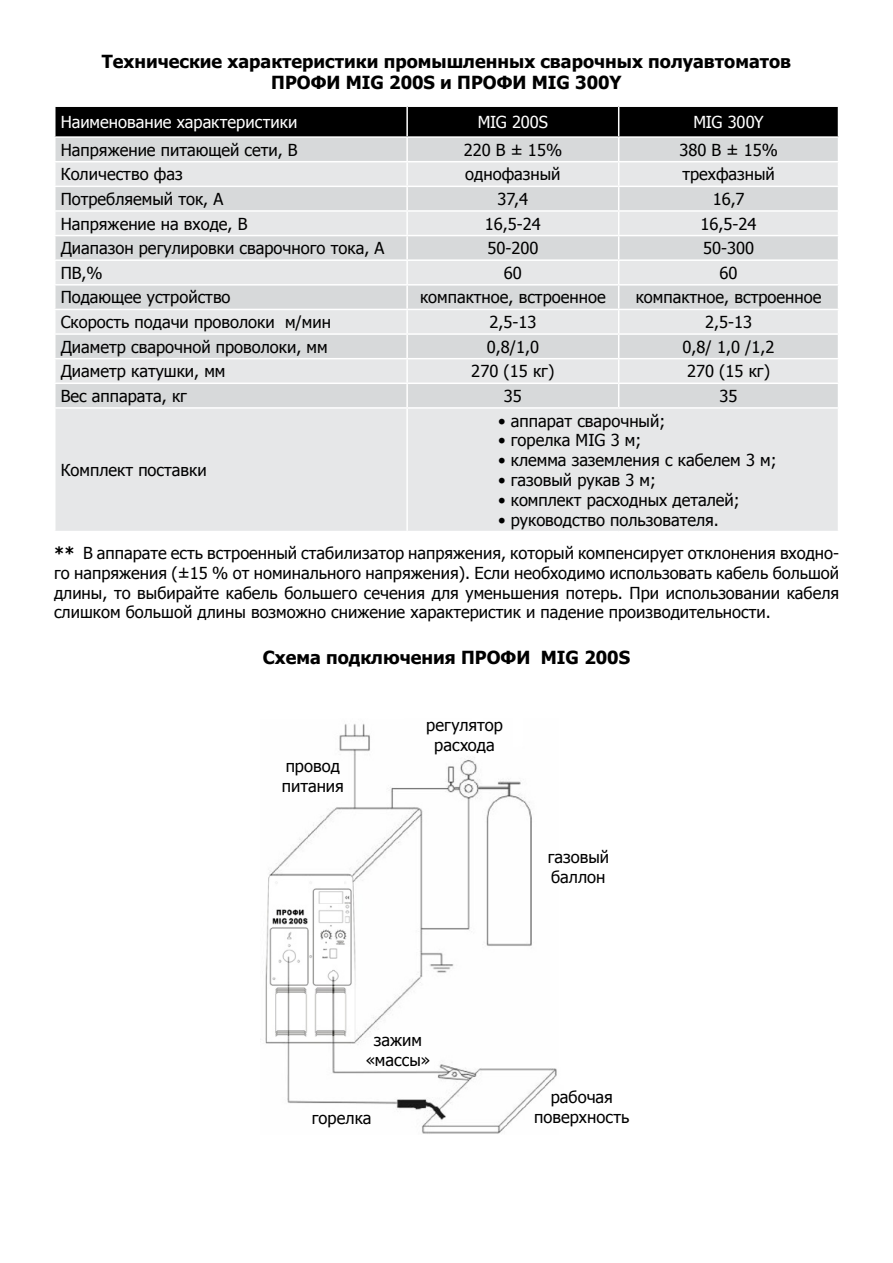
<style>
.page{position:relative;width:893px;height:1263px;background:#fff}
.page>*{position:absolute;margin:0;border:0;box-sizing:border-box;transform-origin:0 0}
.t1{font:700 18px/21.6px "Tahoma";color:#000;text-align:center}
.t2{font:16.5px/19.8px "Tahoma";color:#000;text-align:center}
.t3{font:16.5px "Tahoma";color:#fff}
.s1{font-weight:700}
</style>
<div class="page">
<div style="left:56px;top:409px;width:782px;height:122px;background:#e6e7e8"></div>
<hr style="left:406px;top:409px;width:2px;height:122px;background:#fff">
<svg style="left:55px;top:106px;width:784px;height:301px;background:#cacbcc"></svg>
<hr style="left:619px;top:383px;width:220px;height:1px;background:#fff">
<img style="left:260px;top:723px;width:297px;height:411px">
<p class="t1" style="left:102px;top:49px;width:691px">Технические характеристики промышленных сварочных полуавтоматов<br>ПРОФИ MIG 200S и ПРОФИ MIG 300Y</p>
<p class="t3" style="left:61px;top:111px;width:238px">Наименование характеристики</p>
<p class="t3" style="left:478px;top:111px;width:72px">MIG 200S</p>
<p class="t3" style="left:693px;top:111px;width:72px">MIG 300Y</p>
<p class="t2" style="left:61px;top:139px;width:238px">Напряжение питающей сети, В</p>
<p class="t2" style="left:464px;top:139px;width:100px">220 В ± 15%</p>
<p class="t2" style="left:679px;top:139px;width:100px">380 В ± 15%</p>
<p class="t2" style="left:61px;top:164px;width:123px">Количество фаз</p>
<p class="t2" style="left:465px;top:164px;width:97px">однофазный</p>
<p class="t2" style="left:682px;top:164px;width:94px">трехфазный</p>
<p class="t2" style="left:61px;top:188px;width:164px">Потребляемый ток, А</p>
<p class="t2" style="left:497px;top:188px;width:32px">37,4</p>
<p class="t2" style="left:713px;top:188px;width:33px">16,7</p>
<p class="t2" style="left:61px;top:213px;width:188px">Напряжение на входе, В</p>
<p class="t2" style="left:485px;top:213px;width:58px">16,5-24</p>
<p class="t2" style="left:700px;top:213px;width:58px">16,5-24</p>
<p class="t2" style="left:61px;top:238px;width:325px">Диапазон регулировки сварочного тока, А</p>
<p class="t2" style="left:487px;top:238px;width:53px">50-200</p>
<p class="t2" style="left:703px;top:238px;width:53px">50-300</p>
<p class="t2" style="left:61px;top:262px;width:43px">ПВ,%</p>
<p class="t2" style="left:504px;top:262px;width:20px">60</p>
<p class="t2" style="left:719px;top:262px;width:20px">60</p>
<p class="t2" style="left:61px;top:287px;width:171px">Подающее устройство</p>
<p class="t2" style="left:420px;top:287px;width:187px">компактное, встроенное</p>
<p class="t2" style="left:636px;top:287px;width:187px">компактное, встроенное</p>
<p class="t2" style="left:61px;top:311px;width:272px">Скорость подачи проволоки м/мин</p>
<p class="t2" style="left:489px;top:311px;width:49px">2,5-13</p>
<p class="t2" style="left:705px;top:311px;width:49px">2,5-13</p>
<p class="t2" style="left:61px;top:336px;width:268px">Диаметр сварочной проволоки, мм</p>
<p class="t2" style="left:487px;top:336px;width:54px">0,8/1,0</p>
<p class="t2" style="left:682px;top:336px;width:93px">0,8/ 1,0 /1,2</p>
<p class="t2" style="left:61px;top:361px;width:166px">Диаметр катушки, мм</p>
<p class="t2" style="left:471px;top:361px;width:85px">270 (15 кг)</p>
<p class="t2" style="left:687px;top:361px;width:85px">270 (15 кг)</p>
<p class="t2" style="left:61px;top:385px;width:128px">Вес аппарата, кг</p>
<p class="t2" style="left:504px;top:385px;width:20px">35</p>
<p class="t2" style="left:719px;top:385px;width:20px">35</p>
<p class="t2" style="left:61px;top:459px;width:148px">Комплект поставки</p>
<p class="t2" style="left:498px;top:410px;width:169px">• аппарат сварочный;</p>
<p class="t2" style="left:498px;top:430px;width:145px">• горелка MIG 3 м;</p>
<p class="t2" style="left:498px;top:449px;width:280px">• клемма заземления с кабелем 3 м;</p>
<p class="t2" style="left:498px;top:469px;width:159px">• газовый рукав 3 м;</p>
<p class="t2" style="left:498px;top:489px;width:243px">• комплект расходных деталей;</p>
<p class="t2" style="left:498px;top:509px;width:222px">• руководство пользователя.</p>
<p class="t2" style="left:54px;top:542px;width:787px;text-align:justify"><span class="s1">**</span> В аппарате есть встроенный стабилизатор напряжения, который компенсирует отклонения входно&shy;го напряжения (±15 % от номинального напряжения). Если необходимо использовать кабель большой длины, то выбирайте кабель большего сечения для уменьшения потерь. При использовании кабеля слишком большой длины возможно снижение характеристик и падение производительности.</p>
<p class="t1" style="left:263px;top:646px;width:369px">Схема подключения ПРОФИ MIG 200S</p>
<p class="t2" style="left:282px;top:756px;width:63px;text-align:left">провод питания</p>
<p class="t2" style="left:426px;top:715px;width:78px">регулятор расхода</p>
<p class="t2" style="left:548px;top:846px;width:63px;text-align:left">газовый баллон</p>
<p class="t2" style="left:366px;top:1029px;width:66px">зажим «массы»</p>
<p class="t2" style="left:312px;top:1107px;width:61px">горелка</p>
<p class="t2" style="left:534px;top:1086px;width:97px">рабочая поверхность</p>
</div>
